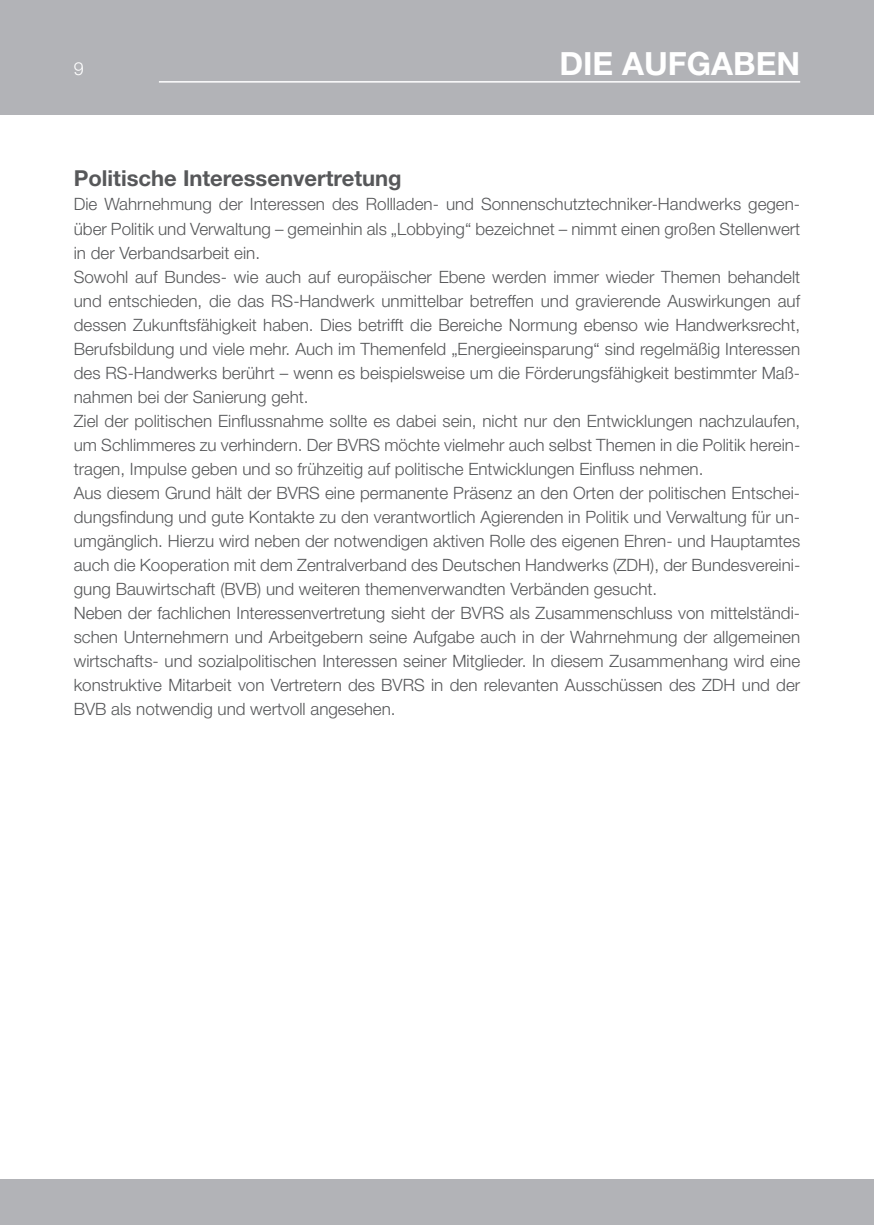
<style>
.page{position:relative;width:874px;height:1225px;background:#fff}
.page>*{position:absolute;margin:0;border:0;box-sizing:border-box;transform-origin:0 0}
.t1{font:700 32px "Helvetica Neue LT Pro";color:#fff}
.t2{font:700 22px "Helvetica Neue LT Pro";color:#57585a}
.t3{font:300 18px "Helvetica Neue LT Pro";color:#fff}
.t4{font:300 17px/24px "Helvetica Neue LT Pro";color:#57585a}
</style>
<div class="page">
<div style="left:0;top:0;width:17px;height:114px;background:#b2b3b7"></div>
<div style="left:17px;top:0;width:856px;height:114px;background:#b2b3b7"></div>
<div style="left:0;top:1179px;width:873px;height:46px;background:#b2b3b7"></div>
<hr style="left:159px;top:81px;width:640px;height:2px;background:#fff">
<p class="t3" style="left:74px;top:58px;width:12px">9</p>
<h1 class="t1" style="left:559px;top:44px;width:242px">Die Aufgaben</h1>
<p class="t2" style="left:74px;top:165px;width:329px">Politische Interessenvertretung</p>
<p class="t4" style="left:74px;top:192px;width:727px">Die Wahrnehmung der Interessen des Rollladen- und Sonnenschutztechniker-Handwerks gegen&shy;über Politik und Verwaltung – gemeinhin als „Lobbying“ bezeichnet – nimmt einen großen Stellenwert in der Verbandsarbeit ein.<br>Sowohl auf Bundes- wie auch auf europäischer Ebene werden immer wieder Themen behandelt und entschieden, die das RS-Handwerk unmittelbar betreffen und gravierende Auswirkungen auf dessen Zukunftsfähigkeit haben. Dies betrifft die Bereiche Normung ebenso wie Handwerksrecht, Berufsbildung und viele mehr. Auch im Themenfeld „Energieeinsparung“ sind regelmäßig Interessen des RS-Handwerks berührt – wenn es beispielsweise um die Förderungsfähigkeit bestimmter Maß&shy;nahmen bei der Sanierung geht.<br>Ziel der politischen Einflussnahme sollte es dabei sein, nicht nur den Entwicklungen nachzulaufen, um Schlimmeres zu verhindern. Der BVRS möchte vielmehr auch selbst Themen in die Politik herein&shy;tragen, Impulse geben und so frühzeitig auf politische Entwicklungen Einfluss nehmen.<br>Aus diesem Grund hält der BVRS eine permanente Präsenz an den Orten der politischen Entschei&shy;dungsfindung und gute Kontakte zu den verantwortlich Agierenden in Politik und Verwaltung für un&shy;umgänglich. Hierzu wird neben der notwendigen aktiven Rolle des eigenen Ehren- und Hauptamtes auch die Kooperation mit dem Zentralverband des Deutschen Handwerks (ZDH), der Bundesvereini&shy;gung Bauwirtschaft (BVB) und weiteren themenverwandten Verbänden gesucht.<br>Neben der fachlichen Interessenvertretung sieht der BVRS als Zusammenschluss von mittelständi&shy;schen Unternehmern und Arbeitgebern seine Aufgabe auch in der Wahrnehmung der allgemeinen wirtschafts- und sozialpolitischen Interessen seiner Mitglieder. In diesem Zusammenhang wird eine konstruktive Mitarbeit von Vertretern des BVRS in den relevanten Ausschüssen des ZDH und der BVB als notwendig und wertvoll angesehen.</p>
</div>
